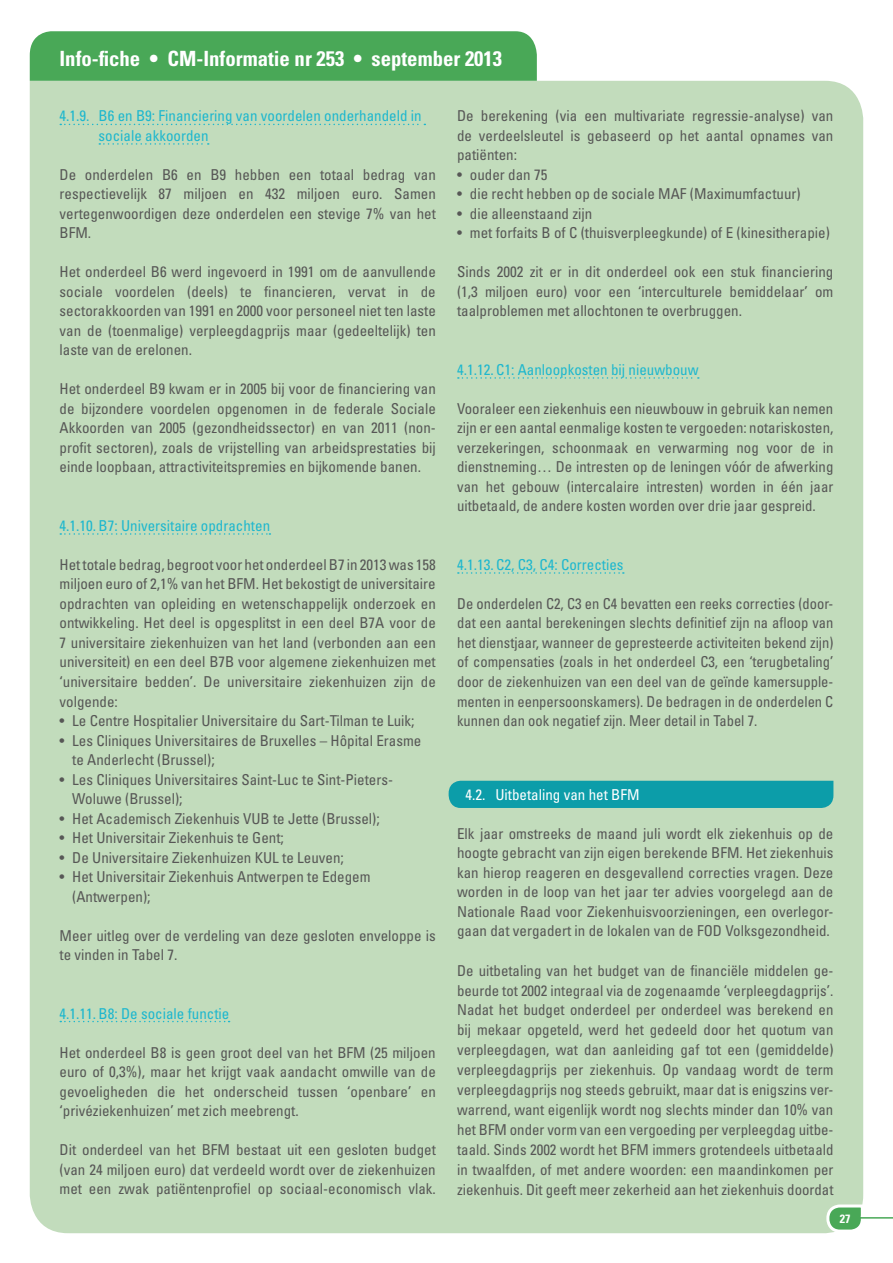
<style>
.page{position:relative;width:893px;height:1263px;background:#fff}
.page>*{position:absolute;margin:0;border:0;box-sizing:border-box;transform-origin:0 0}
.t1{font:700 condensed 21px "Univers LT Std";color:#fff}
.t2{font:condensed 15px/19.5px "Univers LT Std";color:#575756;text-align:justify}
.t3{font:condensed 15px/19.5px "Univers LT Std";color:#1db7ce}
.t4{font:condensed 15px "Univers LT Std";color:#fff}
.t5{font:700 condensed 12px "Univers LT Std";color:#fff}
</style>
<div class="page">
<div style="left:30px;top:81px;width:833px;height:1152px;background:#c2dcbc"></div>
<div style="left:30px;top:31px;width:507px;height:50px;background:#49a857"></div>
<svg style="left:60px;top:124px;width:365px;height:1px"></svg>
<svg style="left:99px;top:143px;width:110px;height:2px"></svg>
<svg style="left:60px;top:533px;width:210px;height:2px"></svg>
<svg style="left:60px;top:1021px;width:170px;height:1px"></svg>
<div style="left:449px;top:781px;width:384px;height:27px;background:#0c9da9"></div>
<svg style="left:458px;top:377px;width:241px;height:2px"></svg>
<svg style="left:458px;top:572px;width:166px;height:2px"></svg>
<svg style="left:825px;top:1203px;width:40px;height:31px"></svg>
<hr style="left:857px;top:1217px;width:36px;height:1px;background:#49a857">
<h1 class="t1" style="left:60px;top:46px;width:444px">Info-fiche • CM-Informatie nr 253 • september 2013</h1>
<p class="t3" style="left:99px;top:106px;width:325px;text-indent:-39px">4.1.9. B6 en B9: Financiering van voordelen onderhandeld in sociale akkoorden</p>
<p class="t2" style="left:60px;top:165px;width:378px">De onderdelen B6 en B9 hebben een totaal bedrag van respectievelijk 87 miljoen en 432 miljoen euro. Samen vertegenwoordigen deze onderdelen een stevige 7% van het BFM.</p>
<p class="t2" style="left:60px;top:262px;width:378px">Het onderdeel B6 werd ingevoerd in 1991 om de aanvullende sociale voordelen (deels) te financieren, vervat in de sectorakkoorden van 1991 en 2000 voor personeel niet ten laste van de (toenmalige) verpleegdagprijs maar (gedeeltelijk) ten laste van de erelonen.</p>
<p class="t2" style="left:60px;top:379px;width:378px">Het onderdeel B9 kwam er in 2005 bij voor de financiering van de bijzondere voordelen opgenomen in de federale Sociale Akkoorden van 2005 (gezondheidssector) en van 2011 (non&shy;profit sectoren), zoals de vrijstelling van arbeidsprestaties bij einde loopbaan, attractiviteitspremies en bijkomende banen.</p>
<p class="t3" style="left:60px;top:516px;width:212px">4.1.10. B7: Universitaire opdrachten</p>
<p class="t2" style="left:60px;top:555px;width:378px">Het totale bedrag, begroot voor het onderdeel B7 in 2013 was 158 miljoen euro of 2,1% van het BFM. Het bekostigt de universitaire opdrachten van opleiding en wetenschappelijk onderzoek en ontwikkeling. Het deel is opgesplitst in een deel B7A voor de 7 universitaire ziekenhuizen van het land (verbonden aan een universiteit) en een deel B7B voor algemene ziekenhuizen met ‘universitaire bedden’. De universitaire ziekenhuizen zijn de volgende:</p>
<p class="t2" style="left:60px;top:711px;width:357px">• Le Centre Hospitalier Universitaire du Sart-Tilman te Luik;</p>
<p class="t2" style="left:72px;top:730px;width:351px;text-indent:-13px">• Les Cliniques Universitaires de Bruxelles – Hôpital Erasme te Anderlecht (Brussel);</p>
<p class="t2" style="left:72px;top:769px;width:322px;text-indent:-13px">• Les Cliniques Universitaires Saint-Luc te Sint-Pieters-<br>Woluwe (Brussel);</p>
<p class="t2" style="left:60px;top:808px;width:322px">• Het Academisch Ziekenhuis VUB te Jette (Brussel);</p>
<p class="t2" style="left:60px;top:828px;width:226px">• Het Universitair Ziekenhuis te Gent;</p>
<p class="t2" style="left:60px;top:847px;width:286px">• De Universitaire Ziekenhuizen KUL te Leuven;</p>
<p class="t2" style="left:72px;top:867px;width:300px;text-indent:-13px">• Het Universitair Ziekenhuis Antwerpen te Edegem (Antwerpen);</p>
<p class="t2" style="left:60px;top:925px;width:378px">Meer uitleg over de verdeling van deze gesloten enveloppe is te vinden in Tabel 7.</p>
<p class="t3" style="left:60px;top:1003px;width:171px">4.1.11. B8: De sociale functie</p>
<p class="t2" style="left:60px;top:1042px;width:378px">Het onderdeel B8 is geen groot deel van het BFM (25 miljoen euro of 0,3%), maar het krijgt vaak aandacht omwille van de gevoeligheden die het onderscheid tussen ‘openbare’ en ‘privéziekenhuizen’ met zich meebrengt.</p>
<p class="t2" style="left:60px;top:1140px;width:378px">Dit onderdeel van het BFM bestaat uit een gesloten budget (van 24 miljoen euro) dat verdeeld wordt over de ziekenhuizen met een zwak patiëntenprofiel op sociaal-economisch vlak.</p>
<p class="t2" style="left:457px;top:106px;width:378px">De berekening (via een multivariate regressie-analyse) van de verdeelsleutel is gebaseerd op het aantal opnames van patiënten:</p>
<p class="t2" style="left:457px;top:165px;width:92px">• ouder dan 75</p>
<p class="t2" style="left:457px;top:184px;width:345px">• die recht hebben op de sociale MAF (Maximumfactuur)</p>
<p class="t2" style="left:457px;top:204px;width:137px">• die alleenstaand zijn</p>
<p class="t2" style="left:457px;top:223px;width:374px">• met forfaits B of C (thuisverpleegkunde) of E (kinesitherapie)</p>
<p class="t2" style="left:457px;top:262px;width:378px">Sinds 2002 zit er in dit onderdeel ook een stuk financiering (1,3 miljoen euro) voor een ‘interculturele bemiddelaar’ om taalproblemen met allochtonen te overbruggen.</p>
<p class="t3" style="left:457px;top:360px;width:243px">4.1.12. C1: Aanloopkosten bij nieuwbouw</p>
<p class="t2" style="left:457px;top:399px;width:378px">Vooraleer een ziekenhuis een nieuwbouw in gebruik kan nemen zijn er een aantal eenmalige kosten te vergoeden: notariskosten, verzekeringen, schoonmaak en verwarming nog voor de in dienstneming… De intresten op de leningen vóór de afwerking van het gebouw (intercalaire intresten) worden in één jaar uitbetaald, de andere kosten worden over drie jaar gespreid.</p>
<p class="t3" style="left:457px;top:555px;width:168px">4.1.13. C2, C3, C4: Correcties</p>
<p class="t2" style="left:457px;top:594px;width:378px">De onderdelen C2, C3 en C4 bevatten een reeks correcties (door&shy;dat een aantal berekeningen slechts definitief zijn na afloop van het dienstjaar, wanneer de gepresteerde activiteiten bekend zijn) of compensaties (zoals in het onderdeel C3, een ‘terugbetaling’ door de ziekenhuizen van een deel van de geïnde kamersupple&shy;menten in eenpersoonskamers). De bedragen in de onderdelen C kunnen dan ook negatief zijn. Meer detail in Tabel 7.</p>
<p class="t4" style="left:466px;top:785px;width:175px">4.2. Uitbetaling van het BFM</p>
<p class="t2" style="left:457px;top:823px;width:378px">Elk jaar omstreeks de maand juli wordt elk ziekenhuis op de hoogte gebracht van zijn eigen berekende BFM. Het ziekenhuis kan hierop reageren en desgevallend correcties vragen. Deze worden in de loop van het jaar ter advies voorgelegd aan de Nationale Raad voor Ziekenhuisvoorzieningen, een overlegor&shy;gaan dat vergadert in de lokalen van de FOD Volksgezondheid.</p>
<p class="t2" style="left:457px;top:960px;width:378px;line-height:20px">De uitbetaling van het budget van de financiële middelen ge&shy;beurde tot 2002 integraal via de zogenaamde ‘verpleegdagprijs’.<br>Nadat het budget onderdeel per onderdeel was berekend en bij mekaar opgeteld, werd het gedeeld door het quotum van verpleegdagen, wat dan aanleiding gaf tot een (gemiddelde) verpleegdagprijs per ziekenhuis. Op vandaag wordt de term verpleegdagprijs nog steeds gebruikt, maar dat is enigszins ver&shy;warrend, want eigenlijk wordt nog slechts minder dan 10% van het BFM onder vorm van een vergoeding per verpleegdag uitbe&shy;taald. Sinds 2002 wordt het BFM immers grotendeels uitbetaald in twaalfden, of met andere woorden: een maandinkomen per ziekenhuis. Dit geeft meer zekerheid aan het ziekenhuis doordat</p>
<p class="t5" style="left:840px;top:1211px;width:12px">27</p>
</div>
